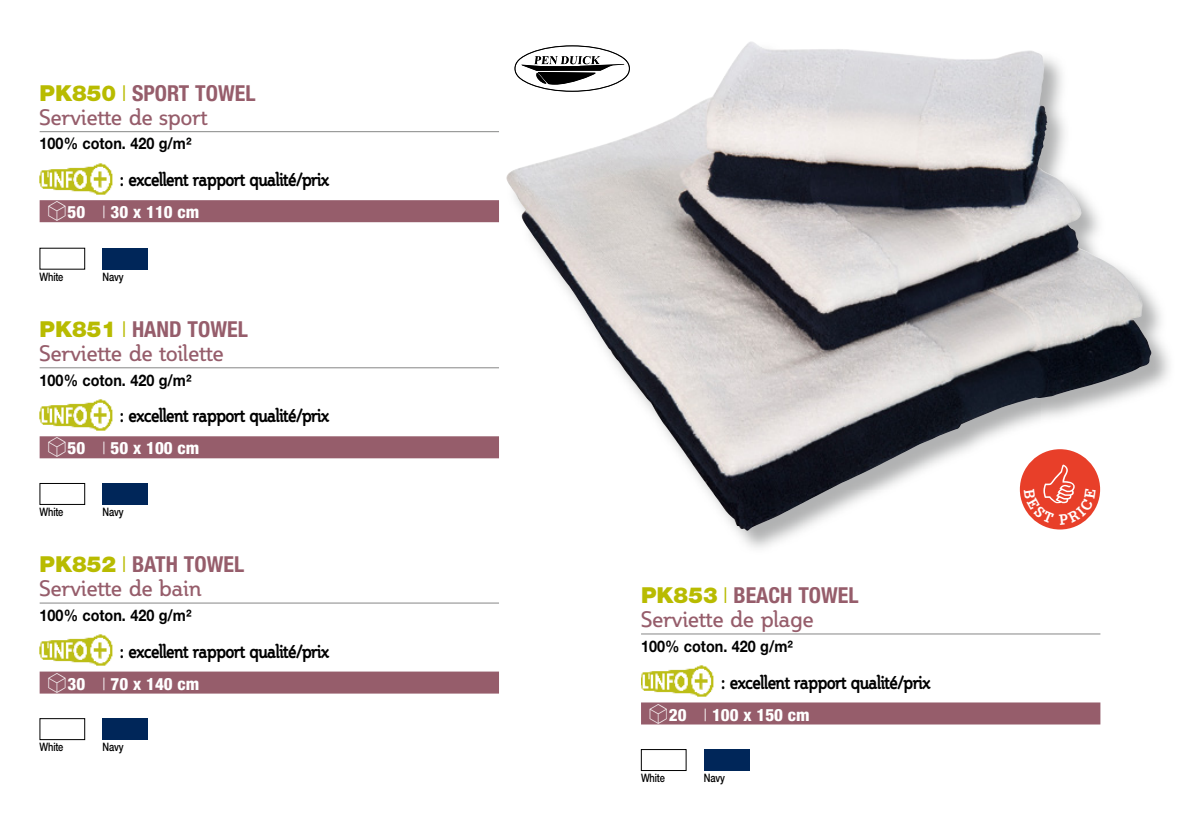
<style>
.page{position:relative;width:1191px;height:840px;background:#fff}
.page>*{position:absolute;margin:0;border:0;box-sizing:border-box;transform-origin:0 0}
.t1{font:22px "Steinem";color:#965d6b}
.t2{font:700 condensed 22px "Helvetica Neue LT";color:#965d6b}
.t3{font:700 18px "Steinem";letter-spacing:-.01em;color:#000;scale:.9 1}
.t4{font:800 condensed 17px "Helvetica Neue LT";color:#fff}
.t5{font:700 16px "Helvetica Neue LT";color:#000;scale:.9 1}
.t6{font:500 11.6px "Helvetica Neue LT";letter-spacing:-.02em;color:#000;scale:.8 1}
.s1{font-weight:900;font-stretch:normal;color:#b8bb00}
.s2{font-weight:300;color:#b8bb00}
.s3{font-family:"Linotype Shapeshifter";font-weight:400;font-stretch:normal;font-size:26px}
.s4{font-weight:300}
</style>
<div class="page">
<hr style="left:40px;top:131px;width:459px;height:1px;background:#868786">
<div style="left:40px;top:200px;width:459px;height:22px;background:#965d6b"></div>
<img style="left:40px;top:163px;width:73px;height:32px">
<hr style="left:40px;top:367px;width:459px;height:1px;background:#868786">
<div style="left:40px;top:436px;width:459px;height:22px;background:#965d6b"></div>
<img style="left:40px;top:399px;width:73px;height:32px">
<hr style="left:40px;top:602px;width:459px;height:1px;background:#868786">
<div style="left:40px;top:671px;width:459px;height:22px;background:#965d6b"></div>
<img style="left:40px;top:634px;width:73px;height:32px">
<hr style="left:641px;top:633px;width:459px;height:1px;background:#868786">
<div style="left:641px;top:702px;width:459px;height:22px;background:#965d6b"></div>
<img style="left:641px;top:665px;width:73px;height:32px">
<div style="left:103px;top:248px;width:45px;height:21px;background:#002659"></div>
<div style="left:103px;top:483px;width:45px;height:21px;background:#002659"></div>
<div style="left:40px;top:483px;width:45px;height:21px;border:1px solid #000"></div>
<div style="left:103px;top:718px;width:45px;height:21px;background:#002659"></div>
<div style="left:40px;top:718px;width:45px;height:21px;border:1px solid #000"></div>
<div style="left:704px;top:748px;width:45px;height:22px;background:#002659"></div>
<div style="left:641px;top:748px;width:45px;height:22px;border:1px solid #000"></div>
<img style="left:735px;top:42px;width:435px;height:506px">
<img style="left:538px;top:45px;width:69px;height:5px">
<img style="left:506px;top:50px;width:645px;height:480px">
<svg style="left:1019px;top:449px;width:81px;height:80px"></svg>
<div style="left:1024px;top:453px;width:71px;height:72px;background:#e83f29;border-radius:50%"></div>
<svg style="left:1024px;top:464px;width:72px;height:61px"></svg>
<p class="t2" style="left:40px;top:79px;width:217px"><span class="s1">PK850</span> <span class="s2">I</span> SPORT TOWEL</p>
<p class="t1" style="left:40px;top:105px;width:169px">Serviette de sport</p>
<p class="t5" style="left:40px;top:134px;width:170px">100% coton. 420 g/m²</p>
<p class="t3" style="left:120px;top:169px;width:234px">: excellent rapport qualité/prix</p>
<p class="t4" style="left:46px;top:202px;width:154px"><span class="s3">S</span>50 <span class="s4">|</span> 30 x 110 cm</p>
<p class="t6" style="left:40px;top:269px;width:31px">White</p>
<p class="t6" style="left:103px;top:269px;width:28px">Navy</p>
<p class="t2" style="left:40px;top:315px;width:210px"><span class="s1">PK851</span> <span class="s2">I</span> HAND TOWEL</p>
<p class="t1" style="left:40px;top:340px;width:185px">Serviette de toilette</p>
<p class="t5" style="left:40px;top:370px;width:170px">100% coton. 420 g/m²</p>
<p class="t3" style="left:120px;top:405px;width:234px">: excellent rapport qualité/prix</p>
<p class="t4" style="left:46px;top:437px;width:154px"><span class="s3">S</span>50 <span class="s4">|</span> 50 x 100 cm</p>
<p class="t6" style="left:40px;top:504px;width:31px">White</p>
<p class="t6" style="left:103px;top:504px;width:28px">Navy</p>
<p class="t2" style="left:40px;top:550px;width:206px"><span class="s1">PK852</span> <span class="s2">I</span> BATH TOWEL</p>
<p class="t1" style="left:40px;top:575px;width:163px">Serviette de bain</p>
<p class="t5" style="left:40px;top:605px;width:170px">100% coton. 420 g/m²</p>
<p class="t3" style="left:120px;top:640px;width:234px">: excellent rapport qualité/prix</p>
<p class="t4" style="left:46px;top:672px;width:154px"><span class="s3">S</span>30 <span class="s4">|</span> 70 x 140 cm</p>
<p class="t6" style="left:40px;top:739px;width:31px">White</p>
<p class="t6" style="left:103px;top:739px;width:28px">Navy</p>
<p class="t2" style="left:641px;top:581px;width:219px"><span class="s1">PK853</span> <span class="s2">I</span> BEACH TOWEL</p>
<p class="t1" style="left:641px;top:606px;width:174px">Serviette de plage</p>
<p class="t5" style="left:641px;top:635px;width:170px">100% coton. 420 g/m²</p>
<p class="t3" style="left:721px;top:671px;width:234px">: excellent rapport qualité/prix</p>
<p class="t4" style="left:648px;top:703px;width:163px"><span class="s3">S</span>20 <span class="s4">|</span> 100 x 150 cm</p>
<p class="t6" style="left:641px;top:770px;width:31px">White</p>
<p class="t6" style="left:704px;top:770px;width:28px">Navy</p>
</div>
